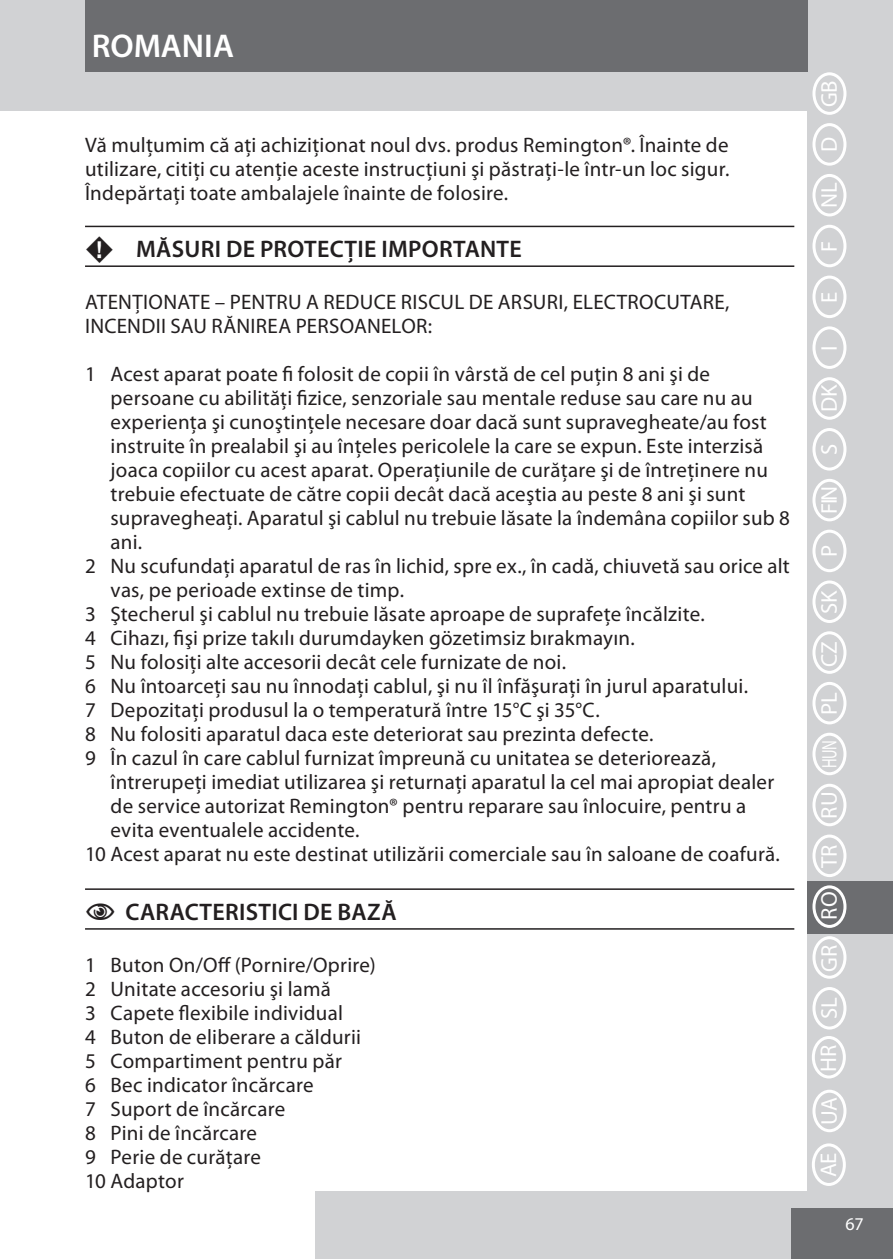
<style>
.page{position:relative;width:893px;height:1259px;background:#fff}
.page>*{position:absolute;margin:0;border:0;box-sizing:border-box;transform-origin:0 0}
.t1{font:600 33px "Myriad Pro";color:#fff}
.t2{font:600 24px "Myriad Pro";letter-spacing:.01em;color:#231f20}
.t3{font:22.8px "Myriad Pro";color:#fff}
.t4{font:21px/24px "Myriad Pro";letter-spacing:.01em;color:#231f20}
.t5{font:21px "Myriad Pro";color:#fff;scale:.7 1}
.t6{font:18px "Myriad Pro";color:#fff}
.s1{font-family:"Myriad Points";font-weight:400}
.s2{font-size:22.8px}
</style>
<div class="page">
<div style="left:315px;top:1191px;width:578px;height:68px;background:#d1d2d4"></div>
<div style="left:791px;top:1208px;width:102px;height:51px;background:#6c6d70"></div>
<div style="left:0;top:0;width:893px;height:111px;background:#d1d2d4"></div>
<div style="left:85px;top:0;width:723px;height:72px;background:#6c6d70"></div>
<div style="left:808px;top:90px;width:85px;height:1111px;background:#d1d2d4"></div>
<hr style="left:85px;top:226px;width:709px;height:1px;background:#231f20">
<hr style="left:85px;top:265px;width:709px;height:2px;background:#231f20">
<hr style="left:85px;top:888px;width:709px;height:2px;background:#231f20">
<hr style="left:85px;top:928px;width:709px;height:1px;background:#231f20">
<div style="left:808px;top:881px;width:85px;height:53px;background:#6c6d70"></div>
<div style="left:812px;top:72px;width:34px;height:43px;border:3px solid #fff;border-radius:50%"></div>
<div style="left:812px;top:123px;width:34px;height:43px;border:3px solid #fff;border-radius:50%"></div>
<div style="left:812px;top:174px;width:34px;height:42px;border:3px solid #fff;border-radius:50%"></div>
<div style="left:812px;top:225px;width:34px;height:42px;border:3px solid #fff;border-radius:50%"></div>
<div style="left:812px;top:275px;width:34px;height:43px;border:3px solid #fff;border-radius:50%"></div>
<div style="left:812px;top:326px;width:34px;height:43px;border:3px solid #fff;border-radius:50%"></div>
<div style="left:812px;top:377px;width:34px;height:43px;border:3px solid #fff;border-radius:50%"></div>
<div style="left:812px;top:428px;width:34px;height:42px;border:3px solid #fff;border-radius:50%"></div>
<div style="left:812px;top:479px;width:34px;height:42px;border:3px solid #fff;border-radius:50%"></div>
<div style="left:812px;top:529px;width:34px;height:43px;border:3px solid #fff;border-radius:50%"></div>
<div style="left:812px;top:580px;width:34px;height:43px;border:3px solid #fff;border-radius:50%"></div>
<div style="left:812px;top:631px;width:34px;height:43px;border:3px solid #fff;border-radius:50%"></div>
<div style="left:812px;top:732px;width:34px;height:43px;border:3px solid #fff;border-radius:50%"></div>
<div style="left:812px;top:682px;width:34px;height:42px;border:3px solid #fff;border-radius:50%"></div>
<div style="left:812px;top:783px;width:34px;height:43px;border:3px solid #fff;border-radius:50%"></div>
<div style="left:812px;top:834px;width:34px;height:43px;border:3px solid #fff;border-radius:50%"></div>
<div style="left:812px;top:885px;width:34px;height:43px;border:3px solid #fff;border-radius:50%"></div>
<div style="left:812px;top:936px;width:34px;height:42px;border:3px solid #fff;border-radius:50%"></div>
<div style="left:812px;top:987px;width:34px;height:42px;border:3px solid #fff;border-radius:50%"></div>
<div style="left:812px;top:1143px;width:34px;height:43px;border:3px solid #fff;border-radius:50%"></div>
<div style="left:812px;top:1036px;width:34px;height:42px;border:3px solid #fff;border-radius:50%"></div>
<div style="left:812px;top:1089px;width:34px;height:43px;border:3px solid #fff;border-radius:50%"></div>
<h1 class="t1" style="left:92px;top:25px;width:144px">ROMANIA</h1>
<p class="t4" style="left:85px;top:132px;width:646px;text-align:justify">Vă mulţumim că aţi achiziţionat noul dvs. produs Remington®. Înainte de utilizare, citiţi cu atenţie aceste instrucţiuni şi păstraţi-le într-un loc sigur.<br>Îndepărtaţi toate ambalajele înainte de folosire.</p>
<p class="t2" style="left:85px;top:234px;width:438px"><span class="s1">F</span> MĂSURI DE PROTECŢIE IMPORTANTE</p>
<p class="t4" style="left:85px;top:290px;width:646px">ATENŢIONATE – PENTRU A REDUCE RISCUL DE ARSURI, ELECTROCUTARE,<br>INCENDII SAU RĂNIREA PERSOANELOR:</p>
<p class="t4" style="left:85px;top:362px;width:626px">1 Acest aparat poate fi folosit de copii în vârstă de cel puţin 8 ani şi de</p>
<p class="t4" style="left:111px;top:386px;width:643px">persoane cu abilităţi fizice, senzoriale sau mentale reduse sau care nu au</p>
<p class="t4" style="left:111px;top:410px;width:658px">experienţa şi cunoştinţele necesare doar dacă sunt supravegheate/au fost</p>
<p class="t4" style="left:111px;top:434px;width:654px">instruite în prealabil şi au înţeles pericolele la care se expun. Este interzisă</p>
<p class="t4" style="left:111px;top:458px;width:659px">joaca copiilor cu acest aparat. Operaţiunile de curăţare şi de întreţinere nu</p>
<p class="t4" style="left:111px;top:482px;width:636px">trebuie efectuate de către copii decât dacă aceştia au peste 8 ani şi sunt</p>
<p class="t4" style="left:111px;top:506px;width:681px">supravegheaţi. Aparatul şi cablul nu trebuie lăsate la îndemâna copiilor sub 8</p>
<p class="t4" style="left:111px;top:530px;width:33px">ani.</p>
<p class="t4" style="left:85px;top:554px;width:706px">2 Nu scufundaţi aparatul de ras în lichid, spre ex., în cadă, chiuvetă sau orice alt</p>
<p class="t4" style="left:111px;top:578px;width:295px">vas, pe perioade extinse de timp.</p>
<p class="t4" style="left:85px;top:602px;width:621px">3 Ştecherul şi cablul nu trebuie lăsate aproape de suprafeţe încălzite.</p>
<p class="t4" style="left:85px;top:626px;width:551px">4 Cihazı, fişi prize takılı durumdayken gözetimsiz bırakmayın.</p>
<p class="t4" style="left:85px;top:650px;width:482px">5 Nu folosiţi alte accesorii decât cele furnizate de noi.</p>
<p class="t4" style="left:85px;top:674px;width:664px">6 Nu întoarceţi sau nu înnodaţi cablul, şi nu îl înfăşuraţi în jurul aparatului.</p>
<p class="t4" style="left:85px;top:698px;width:516px">7 Depozitaţi produsul la o temperatură între 15°C şi 35°C.</p>
<p class="t4" style="left:85px;top:722px;width:570px">8 Nu folositi aparatul daca este deteriorat sau prezinta defecte.</p>
<p class="t4" style="left:85px;top:746px;width:632px">9 În cazul în care cablul furnizat împreună cu unitatea se deteriorează,</p>
<p class="t4" style="left:111px;top:770px;width:665px">întrerupeţi imediat utilizarea şi returnaţi aparatul la cel mai apropiat dealer</p>
<p class="t4" style="left:111px;top:794px;width:637px">de service autorizat Remington® pentru reparare sau înlocuire, pentru a</p>
<p class="t4" style="left:111px;top:818px;width:250px">evita eventualele accidente.</p>
<p class="t4" style="left:85px;top:842px;width:696px">10 Acest aparat nu este destinat utilizării comerciale sau în saloane de coafură.</p>
<p class="t2" style="left:85px;top:896px;width:313px"><span class="s1">C</span> CARACTERISTICI DE BAZĂ</p>
<p class="t4" style="left:85px;top:952px;width:292px">1 Buton On/Off (Pornire/Oprire)<br>2 Unitate accesoriu şi lamă<br>3 Capete flexibile individual<br>4 Buton de eliberare a căldurii<br>5 Compartiment pentru păr<br>6 Bec indicator încărcare<br>7 Suport de încărcare<br>8 Pini de încărcare<br>9 Perie de curăţare<br>10 Adaptor</p>
<p class="t3" style="left:815px;top:107px;width:29px;rotate:-90deg">GB</p>
<p class="t3" style="left:815px;top:152px;width:17px;rotate:-90deg">D</p>
<p class="t3" style="left:815px;top:208px;width:27px;rotate:-90deg">NL</p>
<p class="t3" style="left:815px;top:252px;width:13px;rotate:-90deg">F</p>
<p class="t3" style="left:815px;top:303px;width:13px;rotate:-90deg">E</p>
<p class="t3" style="left:815px;top:350px;width:7px;rotate:-90deg">I</p>
<p class="t3" style="left:815px;top:412px;width:29px;rotate:-90deg">DK</p>
<p class="t3" style="left:815px;top:455px;width:13px;rotate:-90deg">S</p>
<p class="t3" style="left:815px;top:514px;width:30px;rotate:-90deg">FIN</p>
<p class="t3" style="left:815px;top:557px;width:14px;rotate:-90deg">P</p>
<p class="t3" style="left:815px;top:614px;width:25px;rotate:-90deg">SK</p>
<p class="t3" style="left:815px;top:667px;width:27px;rotate:-90deg">CZ</p>
<p class="t5" style="left:816px;top:768px;width:110px;rotate:-90deg">HUN <span class="s2">PL</span></p>
<p class="t3" style="left:815px;top:818px;width:28px;rotate:-90deg">RU</p>
<p class="t3" style="left:815px;top:868px;width:25px;rotate:-90deg">TR</p>
<p class="t3" style="left:815px;top:919px;width:30px;rotate:-90deg">RO</p>
<p class="t3" style="left:815px;top:972px;width:28px;rotate:-90deg">GR</p>
<p class="t3" style="left:815px;top:1019px;width:23px;rotate:-90deg">SL</p>
<p class="t3" style="left:814px;top:1071px;width:29px;rotate:-90deg">HR</p>
<p class="t3" style="left:815px;top:1125px;width:29px;rotate:-90deg">UA</p>
<p class="t3" style="left:814px;top:1177px;width:27px;rotate:-90deg">AE</p>
<p class="t6" style="left:846px;top:1212px;width:20px">67</p>
</div>
